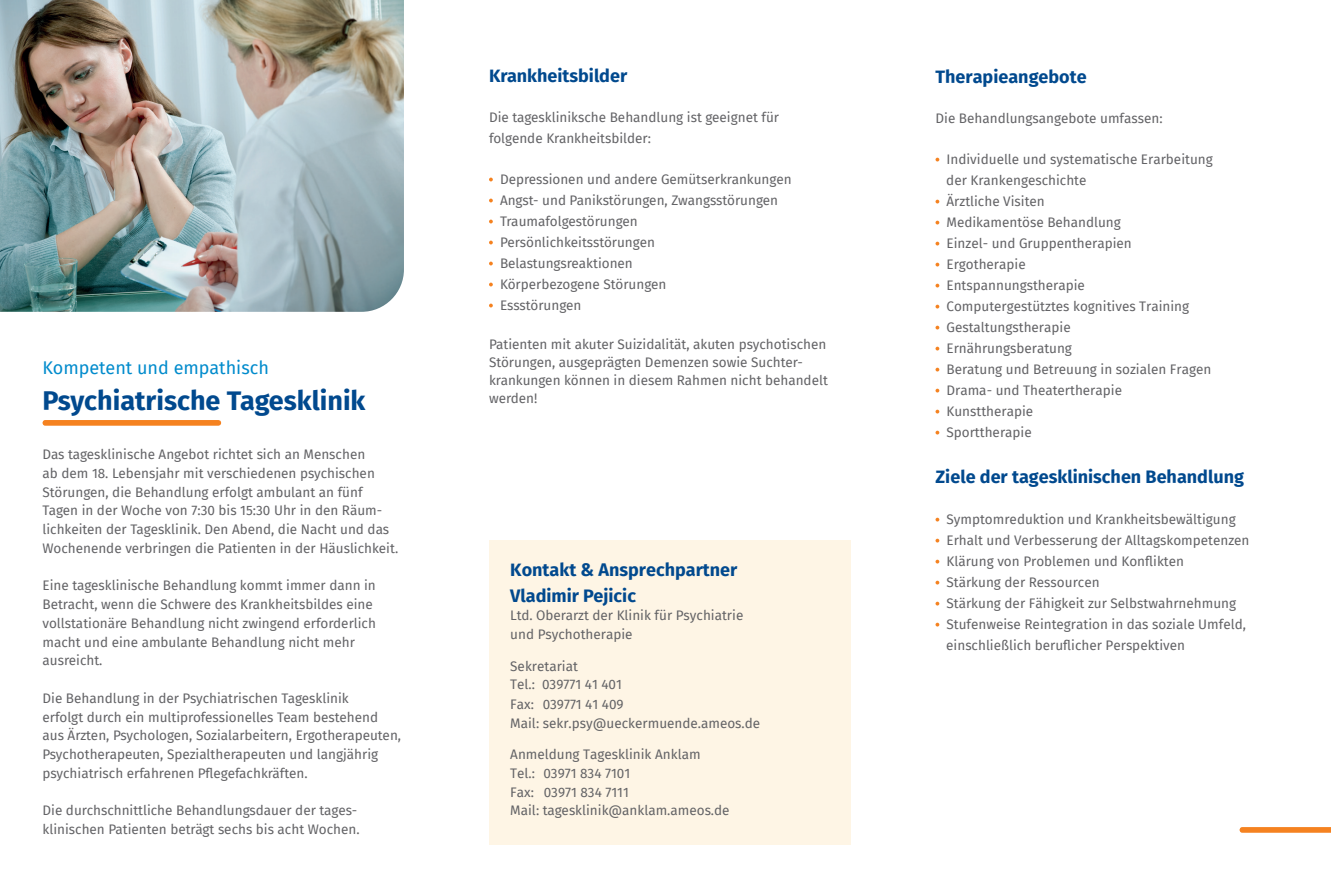
<style>
.page{position:relative;width:1331px;height:893px;background:#fff}
.page>*{position:absolute;margin:0;border:0;box-sizing:border-box;transform-origin:0 0}
.t1{font:700 27px "Fira Sans";color:#01498e}
.t2{font:700 18px/25.5px "Fira Sans";color:#01498e}
.t3{font:18px "Fira Sans";color:#008bcc}
.t4{font:13.5px/21px "Fira Sans";color:#636366}
</style>
<div class="page">
<img style="left:0;top:0;width:404px;height:312px">
<div style="left:43px;top:420px;width:178px;height:6px;background:#f58220;border-radius:3px"></div>
<svg style="left:489px;top:178px;width:4px;height:3px"></svg>
<svg style="left:489px;top:199px;width:4px;height:3px"></svg>
<svg style="left:489px;top:220px;width:4px;height:3px"></svg>
<svg style="left:489px;top:241px;width:4px;height:3px"></svg>
<svg style="left:489px;top:262px;width:4px;height:3px"></svg>
<svg style="left:489px;top:283px;width:4px;height:3px"></svg>
<svg style="left:489px;top:304px;width:4px;height:3px"></svg>
<div style="left:489px;top:540px;width:361px;height:304px;background:#fef5e5"></div>
<svg style="left:1239px;top:827px;width:92px;height:6px"></svg>
<svg style="left:935px;top:158px;width:4px;height:3px"></svg>
<svg style="left:935px;top:200px;width:4px;height:3px"></svg>
<svg style="left:935px;top:221px;width:4px;height:3px"></svg>
<svg style="left:935px;top:242px;width:4px;height:3px"></svg>
<svg style="left:935px;top:263px;width:4px;height:3px"></svg>
<svg style="left:935px;top:284px;width:4px;height:3px"></svg>
<svg style="left:935px;top:305px;width:4px;height:3px"></svg>
<svg style="left:935px;top:326px;width:4px;height:3px"></svg>
<svg style="left:935px;top:347px;width:4px;height:3px"></svg>
<svg style="left:935px;top:368px;width:4px;height:3px"></svg>
<svg style="left:935px;top:389px;width:4px;height:3px"></svg>
<svg style="left:935px;top:410px;width:4px;height:3px"></svg>
<svg style="left:935px;top:431px;width:4px;height:3px"></svg>
<svg style="left:935px;top:518px;width:4px;height:3px"></svg>
<svg style="left:935px;top:539px;width:4px;height:3px"></svg>
<svg style="left:935px;top:560px;width:4px;height:3px"></svg>
<svg style="left:935px;top:581px;width:4px;height:3px"></svg>
<svg style="left:935px;top:602px;width:4px;height:3px"></svg>
<svg style="left:935px;top:623px;width:4px;height:3px"></svg>
<h2 class="t3" style="left:43px;top:354px;width:228px">Kompetent und empathisch</h2>
<h1 class="t1" style="left:43px;top:378px;width:324px">Psychiatrische Tagesklinik</h1>
<p class="t4" style="left:43px;top:445px;width:357px;line-height:18.8px">Das tagesklinische Angebot richtet sich an Menschen<br>ab dem 18. Lebensjahr mit verschiedenen psychischen Störungen, die Behandlung erfolgt ambulant an fünf Tagen in der Woche von 7:30 bis 15:30 Uhr in den Räum&shy;lichkeiten der Tagesklinik. Den Abend, die Nacht und das Wochenende verbringen die Patienten in der Häuslichkeit.</p>
<p class="t4" style="left:43px;top:576px;width:335px;line-height:18.8px">Eine tagesklinische Behandlung kommt immer dann in Betracht, wenn die Schwere des Krankheitsbildes eine vollstationäre Behandlung nicht zwingend erforderlich macht und eine ambulante Behandlung nicht mehr ausreicht.</p>
<p class="t4" style="left:43px;top:688px;width:360px;line-height:18.8px">Die Behandlung in der Psychiatrischen Tagesklinik<br>erfolgt durch ein multiprofessionelles Team bestehend aus Ärzten, Psychologen, Sozialarbeitern, Ergotherapeuten, Psychotherapeuten, Spezialtherapeuten und langjährig psychiatrisch erfahrenen Pflegefachkräften.</p>
<p class="t4" style="left:43px;top:801px;width:319px;line-height:18.8px">Die durchschnittliche Behandlungsdauer der tages&shy;klinischen Patienten beträgt sechs bis acht Wochen.</p>
<h2 class="t2" style="left:489px;top:61px;width:140px">Krankheitsbilder</h2>
<p class="t4" style="left:489px;top:107px;width:292px">Die tageskliniksche Behandlung ist geeignet für folgende Krankheitsbilder:</p>
<p class="t4" style="left:500px;top:168px;width:293px">Depressionen und andere Gemütserkrankungen<br>Angst- und Panikstörungen, Zwangsstörungen<br>Traumafolgestörungen<br>Persönlichkeitsstörungen<br>Belastungsreaktionen<br>Körperbezogene Störungen<br>Essstörungen</p>
<p class="t4" style="left:489px;top:335px;width:340px;line-height:18px">Patienten mit akuter Suizidalität, akuten psychotischen Störungen, ausgeprägten Demenzen sowie Suchter&shy;krankungen können in diesem Rahmen nicht behandelt werden!</p>
<h2 class="t2" style="left:510px;top:556px;width:229px">Kontakt &amp; Ansprechpartner<br>Vladimir Pejicic</h2>
<p class="t4" style="left:510px;top:606px;width:235px;line-height:18.8px">Ltd. Oberarzt der Klinik für Psychiatrie und Psychotherapie</p>
<p class="t4" style="left:510px;top:656px;width:251px;line-height:19px">Sekretariat<br>Tel.: 039771 41 401<br>Fax: 039771 41 409<br>Mail: sekr.psy@ueckermuende.ameos.de</p>
<p class="t4" style="left:510px;top:745px;width:221px;line-height:18.8px">Anmeldung Tagesklinik Anklam<br>Tel.: 03971 834 7101<br>Fax: 03971 834 7111<br>Mail: tagesklinik@anklam.ameos.de</p>
<h2 class="t2" style="left:935px;top:62px;width:153px">Therapieangebote</h2>
<p class="t4" style="left:935px;top:108px;width:229px">Die Behandlungsangebote umfassen:</p>
<p class="t4" style="left:946px;top:148px;width:268px">Individuelle und systematische Erarbeitung der Krankengeschichte<br>Ärztliche Visiten<br>Medikamentöse Behandlung<br>Einzel- und Gruppentherapien<br>Ergotherapie<br>Entspannungstherapie<br>Computergestütztes kognitives Training<br>Gestaltungstherapie<br>Ernährungsberatung<br>Beratung und Betreuung in sozialen Fragen<br>Drama- und Theatertherapie<br>Kunsttherapie<br>Sporttherapie</p>
<h2 class="t2" style="left:935px;top:463px;width:310px">Ziele der tagesklinischen Behandlung</h2>
<p class="t4" style="left:946px;top:508px;width:305px">Symptomreduktion und Krankheitsbewältigung Erhalt und Verbesserung der Alltagskompetenzen Klärung von Problemen und Konflikten<br>Stärkung der Ressourcen<br>Stärkung der Fähigkeit zur Selbstwahrnehmung Stufenweise Reintegration in das soziale Umfeld, einschließlich beruflicher Perspektiven</p>
</div>
